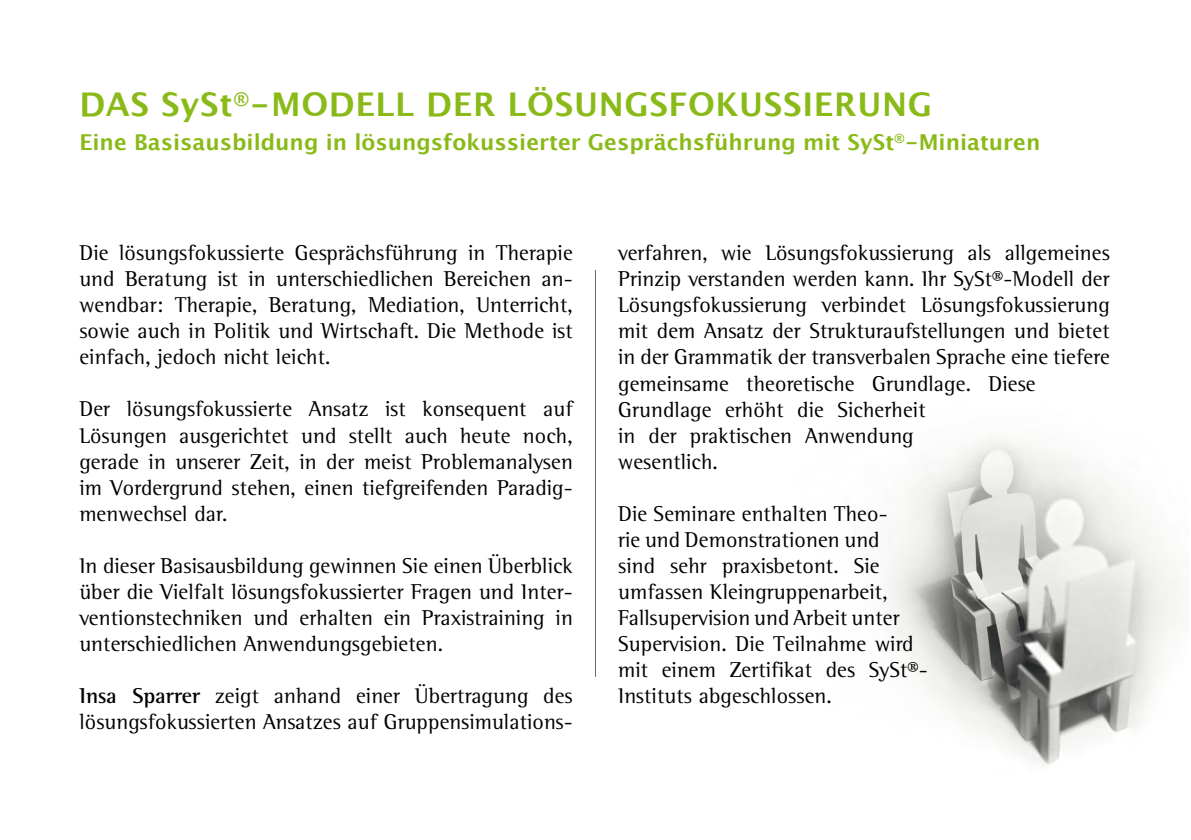
<style>
.page{position:relative;width:1191px;height:840px;background:#fff}
.page>*{position:absolute;margin:0;border:0;box-sizing:border-box;transform-origin:0 0}
.t1{font:700 32.6px "Lucida Grande";letter-spacing:.02em;color:#89ba17}
.t2{font:22px/26px "Rotis Semi Serif";letter-spacing:.005em;color:#000;text-align:justify}
.t3{font:700 21.8px "Lucida Grande";color:#89ba17}
.s1{font-weight:700}
</style>
<div class="page">
<img style="left:889px;top:436px;width:295px;height:329px">
<hr style="left:595px;top:270px;width:1px;height:406px;background:#656665">
<h1 class="t1" style="left:79px;top:86px;width:854px">DAS SySt<sup>®</sup>-MODELL DER LÖSUNGSFOKUSSIERUNG</h1>
<p class="t3" style="left:79px;top:130px;width:962px">Eine Basisausbildung in lösungsfokussierter Gesprächsführung mit SySt<sup>®</sup>-Miniaturen</p>
<p class="t2" style="left:79px;top:240px;width:495px">Die lösungsfokussierte Gesprächsführung in Therapie und Beratung ist in unterschiedlichen Bereichen an&shy;wendbar: Therapie, Beratung, Mediation, Unterricht, sowie auch in Politik und Wirtschaft. Die Methode ist einfach, jedoch nicht leicht.</p>
<p class="t2" style="left:79px;top:396px;width:495px">Der lösungsfokussierte Ansatz ist konsequent auf Lösungen ausgerichtet und stellt auch heute noch, gerade in unserer Zeit, in der meist Problemanalysen im Vordergrund stehen, einen tiefgreifenden Paradig&shy;menwechsel dar.</p>
<p class="t2" style="left:79px;top:552px;width:495px">In dieser Basisausbildung gewinnen Sie einen Überblick über die Vielfalt lösungsfokussierter Fragen und Inter&shy;ventionstechniken und erhalten ein Praxistraining in unterschiedlichen Anwendungsgebieten.</p>
<p class="t2" style="left:79px;top:682px;width:495px"><span class="s1">Insa Sparrer</span> zeigt anhand einer Übertragung des lösungsfokussierten Ansatzes auf Gruppensimulations-</p>
<p class="t2" style="left:618px;top:240px;width:493px;text-align:left">verfahren, wie Lösungsfokussierung als allgemeines Prinzip verstanden werden kann. Ihr SySt®-Modell der Lösungsfokussierung verbindet Lösungsfokussierung mit dem Ansatz der Strukturaufstellungen und bietet in der Grammatik der transverbalen Sprache eine tiefere gemeinsame theoretische Grundlage. Diese Grundlage erhöht die Sicherheit<br>in der praktischen Anwendung<br>wesentlich.</p>
<p class="t2" style="left:618px;top:500px;width:311px;text-align:left">Die Seminare enthalten Theo-<br>rie und Demonstrationen und<br>sind sehr praxisbetont. Sie umfassen Kleingruppenarbeit,<br>Fallsupervision und Arbeit unter<br>Supervision. Die Teilnahme wird mit einem Zertifikat des SySt®-<br>Instituts abgeschlossen.</p>
</div>
